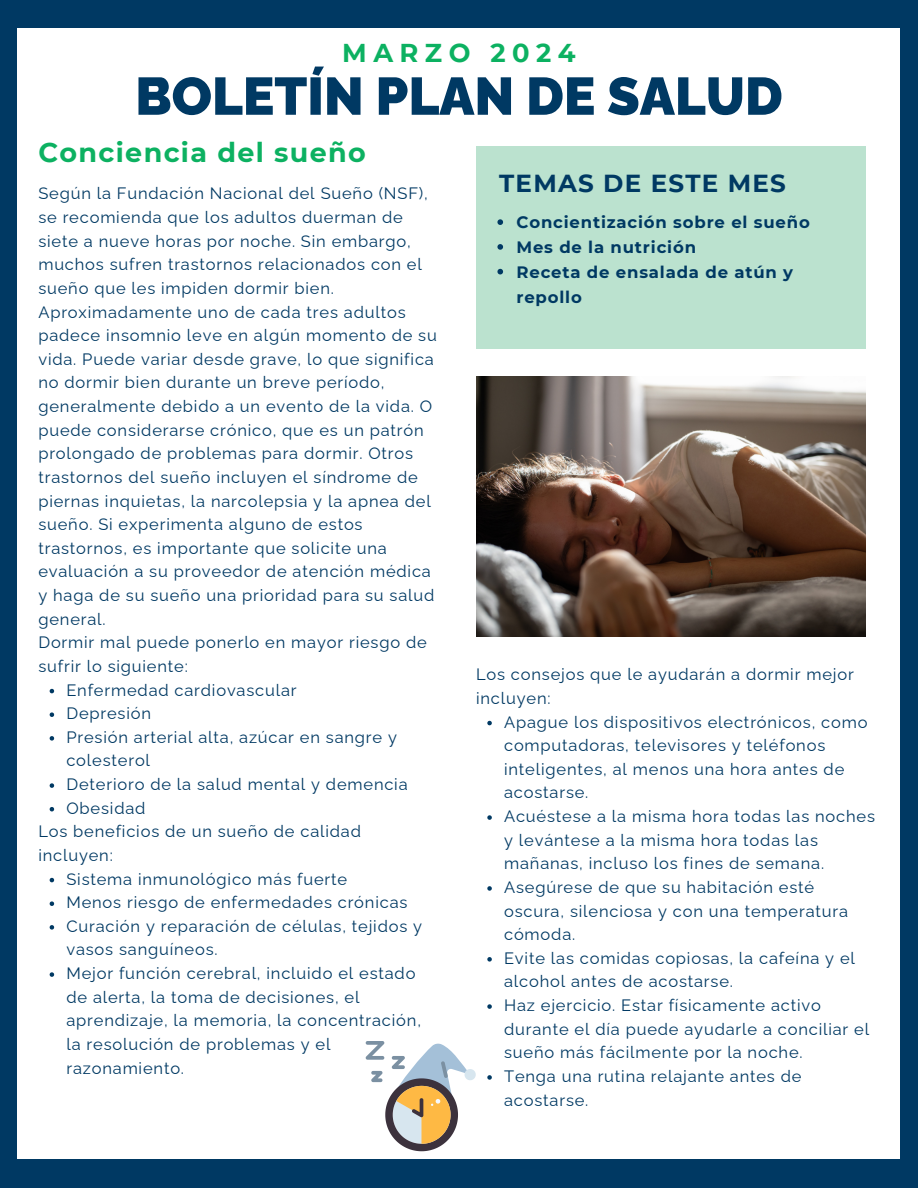
<style>
.page{position:relative;width:918px;height:1188px;background:#003963}
.page>*{position:absolute;margin:0;border:0;box-sizing:border-box;transform-origin:0 0}
.t1{font:900 52.8px "Raleway";color:#003963}
.t2{font:700 27px "Montserrat";letter-spacing:.05em;color:#0cb161}
.t3{font:700 25.8px "Montserrat";letter-spacing:.25em;color:#0cb161}
.t4{font:700 24.6px "Montserrat";letter-spacing:.05em;color:#003963}
.t5{font:16.5px/23.7px "Raleway";letter-spacing:.05em;color:#003963}
.t6{font:700 16.5px/24.8px "Montserrat";letter-spacing:.05em;color:#003963}
</style>
<div class="page">
<div style="left:18px;top:29px;width:882px;height:1130px;background:#fff"></div>
<div style="left:476px;top:146px;width:389px;height:203px;background:#bbe2cf"></div>
<img style="left:476px;top:377px;width:389px;height:260px">
<svg style="left:366px;top:1041px;width:110px;height:110px"></svg>
<svg style="left:497px;top:219px;width:6px;height:6px"></svg>
<svg style="left:497px;top:244px;width:6px;height:6px"></svg>
<svg style="left:497px;top:269px;width:6px;height:5px"></svg>
<svg style="left:50px;top:689px;width:4px;height:4px"></svg>
<svg style="left:50px;top:712px;width:4px;height:5px"></svg>
<svg style="left:50px;top:736px;width:4px;height:5px"></svg>
<svg style="left:50px;top:783px;width:4px;height:5px"></svg>
<svg style="left:50px;top:807px;width:4px;height:4px"></svg>
<svg style="left:50px;top:878px;width:4px;height:4px"></svg>
<svg style="left:50px;top:901px;width:4px;height:5px"></svg>
<svg style="left:50px;top:925px;width:4px;height:5px"></svg>
<svg style="left:50px;top:972px;width:4px;height:5px"></svg>
<svg style="left:487px;top:721px;width:5px;height:4px"></svg>
<svg style="left:487px;top:815px;width:5px;height:5px"></svg>
<svg style="left:487px;top:886px;width:5px;height:5px"></svg>
<svg style="left:487px;top:957px;width:5px;height:5px"></svg>
<svg style="left:487px;top:1004px;width:5px;height:5px"></svg>
<svg style="left:487px;top:1075px;width:5px;height:5px"></svg>
<h3 class="t3" style="left:342px;top:37px;width:235px">MARZO 2024</h3>
<h1 class="t1" style="left:135px;top:65px;width:649px">BOLETÍN PLAN DE SALUD</h1>
<p class="t2" style="left:38px;top:136px;width:329px">Conciencia del sueño</p>
<p class="t5" style="left:38px;top:182px;width:391px">Según la Fundación Nacional del Sueño (NSF),</p>
<p class="t5" style="left:38px;top:205px;width:400px">se recomienda que los adultos duerman de siete a nueve horas por noche. Sin embargo, muchos sufren trastornos relacionados con el sueño que les impiden dormir bien.<br>Aproximadamente uno de cada tres adultos padece insomnio leve en algún momento de su vida. Puede variar desde grave, lo que significa no dormir bien durante un breve período, generalmente debido a un evento de la vida. O puede considerarse crónico, que es un patrón prolongado de problemas para dormir. Otros trastornos del sueño incluyen el síndrome de piernas inquietas, la narcolepsia y la apnea del sueño. Si experimenta alguno de estos trastornos, es importante que solicite una evaluación a su proveedor de atención médica y haga de su sueño una prioridad para su salud general.</p>
<p class="t5" style="left:38px;top:631px;width:390px">Dormir mal puede ponerlo en mayor riesgo de sufrir lo siguiente:</p>
<p class="t5" style="left:66px;top:678px;width:232px">Enfermedad cardiovascular</p>
<p class="t5" style="left:66px;top:702px;width:86px">Depresión</p>
<p class="t5" style="left:66px;top:725px;width:332px">Presión arterial alta, azúcar en sangre y colesterol</p>
<p class="t5" style="left:66px;top:772px;width:343px">Deterioro de la salud mental y demencia</p>
<p class="t5" style="left:66px;top:796px;width:81px">Obesidad</p>
<p class="t5" style="left:38px;top:820px;width:324px">Los beneficios de un sueño de calidad incluyen:</p>
<p class="t5" style="left:66px;top:867px;width:282px">Sistema inmunológico más fuerte</p>
<p class="t5" style="left:66px;top:891px;width:343px">Menos riesgo de enfermedades crónicas</p>
<p class="t5" style="left:66px;top:914px;width:357px">Curación y reparación de células, tejidos y vasos sanguíneos.</p>
<p class="t5" style="left:66px;top:961px;width:356px">Mejor función cerebral, incluido el estado de alerta, la toma de decisiones, el aprendizaje, la memoria, la concentración, la resolución de problemas y el razonamiento.</p>
<p class="t4" style="left:499px;top:168px;width:288px">TEMAS DE ESTE MES</p>
<h2 class="t6" style="left:516px;top:210px;width:295px">Concientización sobre el sueño</h2>
<p class="t6" style="left:516px;top:235px;width:181px">Mes de la nutrición</p>
<p class="t6" style="left:516px;top:260px;width:278px">Receta de ensalada de atún y repollo</p>
<p class="t5" style="left:476px;top:663px;width:379px">Los consejos que le ayudarán a dormir mejor incluyen:</p>
<p class="t5" style="left:504px;top:710px;width:365px">Apague los dispositivos electrónicos, como computadoras, televisores y teléfonos inteligentes, al menos una hora antes de acostarse.</p>
<p class="t5" style="left:504px;top:804px;width:372px">Acuéstese a la misma hora todas las noches y levántese a la misma hora todas las mañanas, incluso los fines de semana.</p>
<p class="t5" style="left:504px;top:875px;width:345px">Asegúrese de que su habitación esté oscura, silenciosa y con una temperatura cómoda.</p>
<p class="t5" style="left:504px;top:946px;width:352px">Evite las comidas copiosas, la cafeína y el alcohol antes de acostarse.</p>
<p class="t5" style="left:504px;top:993px;width:367px">Haz ejercicio. Estar físicamente activo durante el día puede ayudarle a conciliar el sueño más fácilmente por la noche.</p>
<p class="t5" style="left:504px;top:1064px;width:299px">Tenga una rutina relajante antes de acostarse.</p>
</div>
